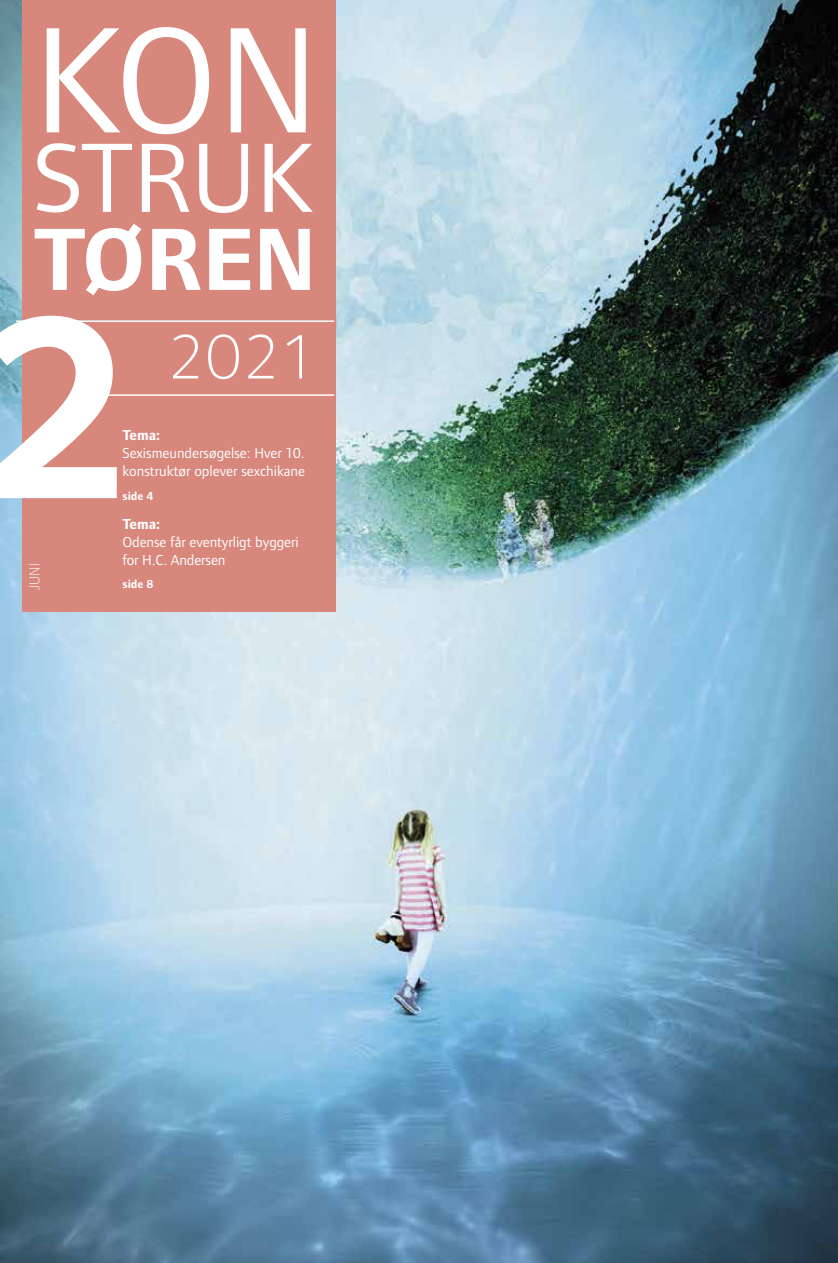
<style>
.page{position:relative;width:838px;height:1263px;background:#fff}
.page>*{position:absolute;margin:0;border:0;box-sizing:border-box;transform-origin:0 0}
.t1{font:700 267px "Foundry Sterling";color:#fff}
.t2{font:156px "Foundry Form Sans";color:#fff}
.t3{font:102px "Foundry Form Sans";color:#fff}
.t4{font:700 91.5px "Foundry Form Sans";color:#fff}
.t5{font:300 64.8px "Foundry Sterling";color:#fff}
.t6{font:15px/18px "Foundry Form Sans";color:#fff}
.t7{font:700 15px "Foundry Form Sans";letter-spacing:-.005em;color:#fff}
.t8{font:300 15px "Foundry Sterling";color:#fff}
.t9{font:700 12px "Foundry Form Sans";color:#fff}
</style>
<div class="page">
<img style="left:0;top:0;width:838px;height:1263px">
<div style="left:22px;top:0;width:313px;height:611px;background:#d8877c"></div>
<hr style="left:16px;top:320px;width:318px;height:2px;background:#fff">
<hr style="left:78px;top:394px;width:256px;height:2px;background:#fff">
<h2 class="t2" style="left:34px;top:-7px;width:287px">KON</h2>
<h3 class="t3" style="left:34px;top:121px;width:282px">STRUK</h3>
<h3 class="t4" style="left:34px;top:208px;width:284px">TØREN</h3>
<h3 class="t5" style="left:167px;top:319px;width:152px">2021</h3>
<h1 class="t1" style="left:-34px;top:249px;width:173px">2</h1>
<p class="t7" style="left:122px;top:427px;width:39px">Tema:</p>
<p class="t6" style="left:122px;top:444px;width:184px">Sexismeundersøgelse: Hver 10. konstruktør oplever sexchikane</p>
<p class="t9" style="left:122px;top:489px;width:32px">side 4</p>
<p class="t7" style="left:122px;top:516px;width:39px">Tema:</p>
<p class="t6" style="left:122px;top:533px;width:178px">Odense får eventyrligt byggeri for H.C. Andersen</p>
<p class="t9" style="left:122px;top:577px;width:32px">side 8</p>
<p class="t8" style="left:26px;top:590px;width:28px;rotate:-90deg">JUNI</p>
</div>
